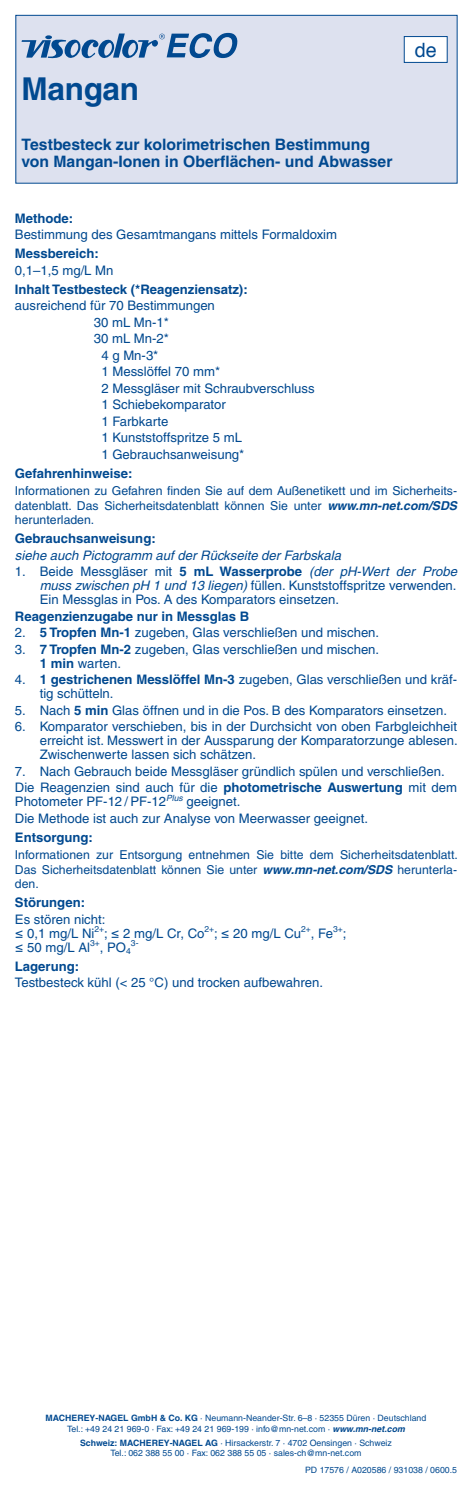
<style>
.page{position:relative;width:472px;height:1489px;background:#fff}
.page>*{position:absolute;margin:0;border:0;box-sizing:border-box;transform-origin:0 0}
.t1{font:700 31.5px "Helvetica LT Pro";letter-spacing:-.01em;color:#014990}
.t2{font:19.78px "Helvetica";color:#014990}
.t3{font:700 15.75px/17.3px "Helvetica LT Pro";color:#014990}
.t4{font:13.12px/14px "Helvetica LT Pro";color:#014990}
.t5{font:700 13.12px "Helvetica LT Pro";color:#014990}
.t6{font:italic 13.12px "Helvetica LT Pro";color:#014990}
.t7{font:12.25px/14.7px "Helvetica LT Pro";color:#014990;text-align:justify}
.t8{font:8.75px/10.5px "Helvetica LT Pro";color:#014990;text-align:center}
.t9{font:8.58px "Helvetica LT Pro";color:#014990}
.s1{font-weight:700;font-style:italic}
.s2{font-weight:700}
.s3{font-style:italic}
</style>
<div class="page">
<div style="left:16px;top:15px;width:440px;height:168px;background:#dde1ef"></div>
<svg style="left:22px;top:33px;width:215px;height:25px"></svg>
<div style="left:15px;top:15px;width:442px;height:169px;border:1px solid #014990"></div>
<div style="left:404px;top:37px;width:43px;height:25px;background:#fff"></div>
<div style="left:403px;top:36px;width:44px;height:27px;border:1px solid #014990"></div>
<h1 class="t1" style="left:22px;top:70px;width:119px">Mangan</h1>
<p class="t3" style="left:22px;top:136px;width:372px">Testbesteck zur kolorimetrischen Bestimmung von Mangan-Ionen in Oberflächen- und Abwasser</p>
<h2 class="t2" style="left:414px;top:34px;width:23px">de</h2>
<p class="t5" style="left:15px;top:210px;width:60px">Methode:</p>
<p class="t4" style="left:15px;top:228px;width:323px">Bestimmung des Gesamtmangans mittels Formaldoxim</p>
<p class="t5" style="left:15px;top:246px;width:85px">Messbereich:</p>
<p class="t4" style="left:15px;top:263px;width:100px">0,1–1,5 mg/L Mn</p>
<p class="t5" style="left:15px;top:281px;width:234px">Inhalt Testbesteck (*Reagenziensatz):</p>
<p class="t4" style="left:15px;top:298px;width:201px">ausreichend für 70 Bestimmungen</p>
<p class="t4" style="left:94px;top:315px;width:77px">30 mL Mn-1*</p>
<p class="t4" style="left:94px;top:331px;width:77px">30 mL Mn-2*</p>
<p class="t4" style="left:101px;top:348px;width:58px">4 g Mn-3*</p>
<p class="t4" style="left:101px;top:364px;width:120px">1 Messlöffel 70 mm*</p>
<p class="t4" style="left:101px;top:381px;width:214px">2 Messgläser mit Schraubverschluss</p>
<p class="t4" style="left:101px;top:397px;width:126px">1 Schiebekomparator</p>
<p class="t4" style="left:101px;top:414px;width:68px">1 Farbkarte</p>
<p class="t4" style="left:101px;top:430px;width:142px">1 Kunststoffspritze 5 mL</p>
<p class="t4" style="left:101px;top:447px;width:144px">1 Gebrauchsanweisung*</p>
<p class="t5" style="left:15px;top:465px;width:119px">Gefahrenhinweise:</p>
<p class="t7" style="left:15px;top:483px;width:443px">Informationen zu Gefahren finden Sie auf dem Außenetikett und im Sicherheits&shy;datenblatt. Das Sicherheitsdatenblatt können Sie unter <span class="s1">www.mn-net.com/SDS </span>herunterladen.</p>
<p class="t5" style="left:15px;top:530px;width:142px">Gebrauchsanweisung:</p>
<p class="t6" style="left:15px;top:547px;width:327px">siehe auch Pictogramm auf der Rückseite der Farbskala</p>
<p class="t4" style="left:40px;top:564px;width:418px;text-align:justify;text-indent:-25px">1. Beide Messgläser mit <span class="s2">5 mL Wasserprobe</span> <span class="s3">(der pH-Wert der Probe muss zwischen pH 1 und 13 liegen)</span> füllen. Kunststoffspritze verwenden.<br>Ein Messglas in Pos. A des Komparators einsetzen.</p>
<p class="t5" style="left:15px;top:608px;width:235px">Reagenzienzugabe nur in Messglas B</p>
<p class="t4" style="left:15px;top:625px;width:365px">2. <span class="s2">5 Tropfen Mn-1</span> zugeben, Glas verschließen und mischen.</p>
<p class="t4" style="left:40px;top:642px;width:341px;text-indent:-25px">3. <span class="s2">7 Tropfen Mn-2</span> zugeben, Glas verschließen und mischen.<br><span class="s2">1 min</span> warten.</p>
<p class="t4" style="left:40px;top:672px;width:418px;text-indent:-25px">4. <span class="s2">1 gestrichenen Messlöffel Mn-3</span> zugeben, Glas verschließen und kräf&shy;tig schütteln.</p>
<p class="t4" style="left:15px;top:703px;width:433px">5. Nach <span class="s2">5 min</span> Glas öffnen und in die Pos. B des Komparators einsetzen.</p>
<p class="t4" style="left:40px;top:719px;width:419px;text-align:justify;text-indent:-25px">6. Komparator verschieben, bis in der Durchsicht von oben Farbgleichheit erreicht ist. Messwert in der Aussparung der Komparatorzunge ablesen.<br>Zwischenwerte lassen sich schätzen.</p>
<p class="t4" style="left:15px;top:762px;width:443px;line-height:16.4px">7. Nach Gebrauch beide Messgläser gründlich spülen und verschließen.<br>Die Reagenzien sind auch für die <span class="s2">photometrische Auswertung</span> mit dem</p>
<p class="t4" style="left:15px;top:793px;width:354px;line-height:16.4px">Photometer PF-12 / PF-12<sup>Plus</sup> geeignet.<br>Die Methode ist auch zur Analyse von Meerwasser geeignet.</p>
<p class="t5" style="left:15px;top:829px;width:79px">Entsorgung:</p>
<p class="t7" style="left:15px;top:847px;width:444px">Informationen zur Entsorgung entnehmen Sie bitte dem Sicherheitsdatenblatt.<br>Das Sicherheitsdatenblatt können Sie unter <span class="s1">www.mn-net.com/SDS</span> herunterla&shy;den.</p>
<p class="t5" style="left:15px;top:894px;width:72px">Störungen:</p>
<p class="t4" style="left:15px;top:912px;width:333px">Es stören nicht:<br>≤ 0,1 mg/L Ni<sup>2+</sup>; ≤ 2 mg/L Cr, Co<sup>2+</sup>; ≤ 20 mg/L Cu<sup>2+</sup>, Fe<sup>3+</sup>; ≤ 50 mg/L Al<sup>3+</sup>, PO<sub>4</sub></p>
<p class="t9" style="left:131px;top:938px;width:9px">3-</p>
<p class="t5" style="left:15px;top:958px;width:66px">Lagerung:</p>
<p class="t4" style="left:15px;top:975px;width:309px">Testbesteck kühl (&lt; 25 °C) und trocken aufbewahren.</p>
<p class="t8" style="left:46px;top:1412px;width:382px"><span class="s2">MACHEREY-NAGEL GmbH &amp; Co. KG</span> · Neumann-Neander-Str. 6–8 · 52355 Düren · Deutschland<br>Tel.: +49 24 21 969-0 · Fax: +49 24 21 969-199 · info@mn-net.com · <span class="s1">www.mn-net.com</span></p>
<p class="t8" style="left:80px;top:1437px;width:313px"><span class="s2">Schweiz: MACHEREY-NAGEL AG</span> · Hirsackerstr. 7 · 4702 Oensingen · Schweiz<br>Tel.: 062 388 55 00 · Fax: 062 388 55 05 · sales-ch@mn-net.com</p>
<p class="t8" style="left:305px;top:1464px;width:153px">PD 17576 / A020586 / 931038 / 0600.5</p>
</div>
